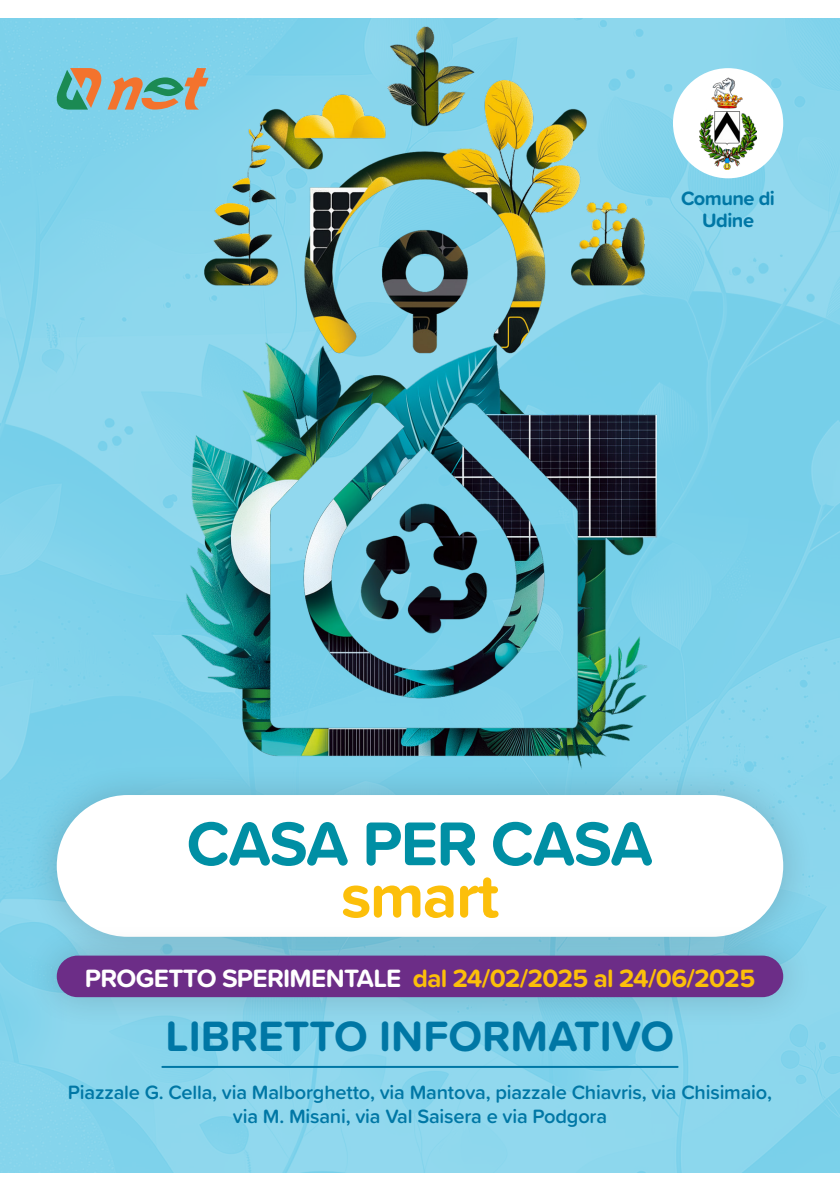
<style>
.page{position:relative;width:840px;height:1191px;background:#fff}
.page>*{position:absolute;margin:0;border:0;box-sizing:border-box;transform-origin:0 0}
.t1{font:700 64px "Proxima Soft";letter-spacing:-.03em;color:#008fa4}
.t2{font:700 64px "Proxima Soft";letter-spacing:-.025em;color:#fcbf0a}
.t3{font:700 44px "Proxima Soft";color:#0077a5}
.t4{font:700 26px "Proxima Soft";letter-spacing:-.025em;color:#fcbf0a}
.t5{font:600 20px/24px "Proxima Soft";letter-spacing:-.01em;color:#0077a5;text-align:center}
.t6{font:700 20px/22px "Proxima Soft";letter-spacing:-.025em;color:#0077a5;text-align:center}
.s1{color:#fff}
</style>
<div class="page">
<img style="left:0;top:18px;width:839px;height:1155px">
<svg style="left:54px;top:68px;width:89px;height:42px;background:#93a999"></svg>
<div style="left:672px;top:68px;width:110px;height:110px;background:#fff;border-radius:50%"></div>
<img style="left:699px;top:77px;width:57px;height:92px">
<hr style="left:162px;top:1066px;width:515px;height:2px;background:#0077a5">
<img style="left:143px;top:18px;width:553px;height:743px">
<div style="left:24px;top:761px;width:791px;height:209px;background:#231f20;opacity:.2"></div>
<div style="left:57px;top:795px;width:725px;height:141px;background:#fff;border-radius:71px"></div>
<div style="left:25px;top:922px;width:789px;height:108px;background:#231f20;opacity:.2"></div>
<div style="left:57px;top:955px;width:725px;height:42px;background:#6c2d87;border-radius:21px"></div>
<p class="t6" style="left:680px;top:187px;width:95px">Comune di<br>Udine</p>
<p class="t1" style="left:186px;top:795px;width:468px">CASA PER CASA</p>
<p class="t2" style="left:340px;top:847px;width:160px">smart</p>
<p class="t4" style="left:85px;top:958px;width:671px"><span class="s1">PROGETTO SPERIMENTALE</span> dal 24/02/2025 al 24/06/2025</p>
<p class="t3" style="left:165px;top:1002px;width:510px">LIBRETTO INFORMATIVO</p>
<p class="t5" style="left:68px;top:1079px;width:705px">Piazzale G. Cella, via Malborghetto, via Mantova, piazzale Chiavris, via Chisimaio, via M. Misani, via Val Saisera e via Podgora</p>
</div>
